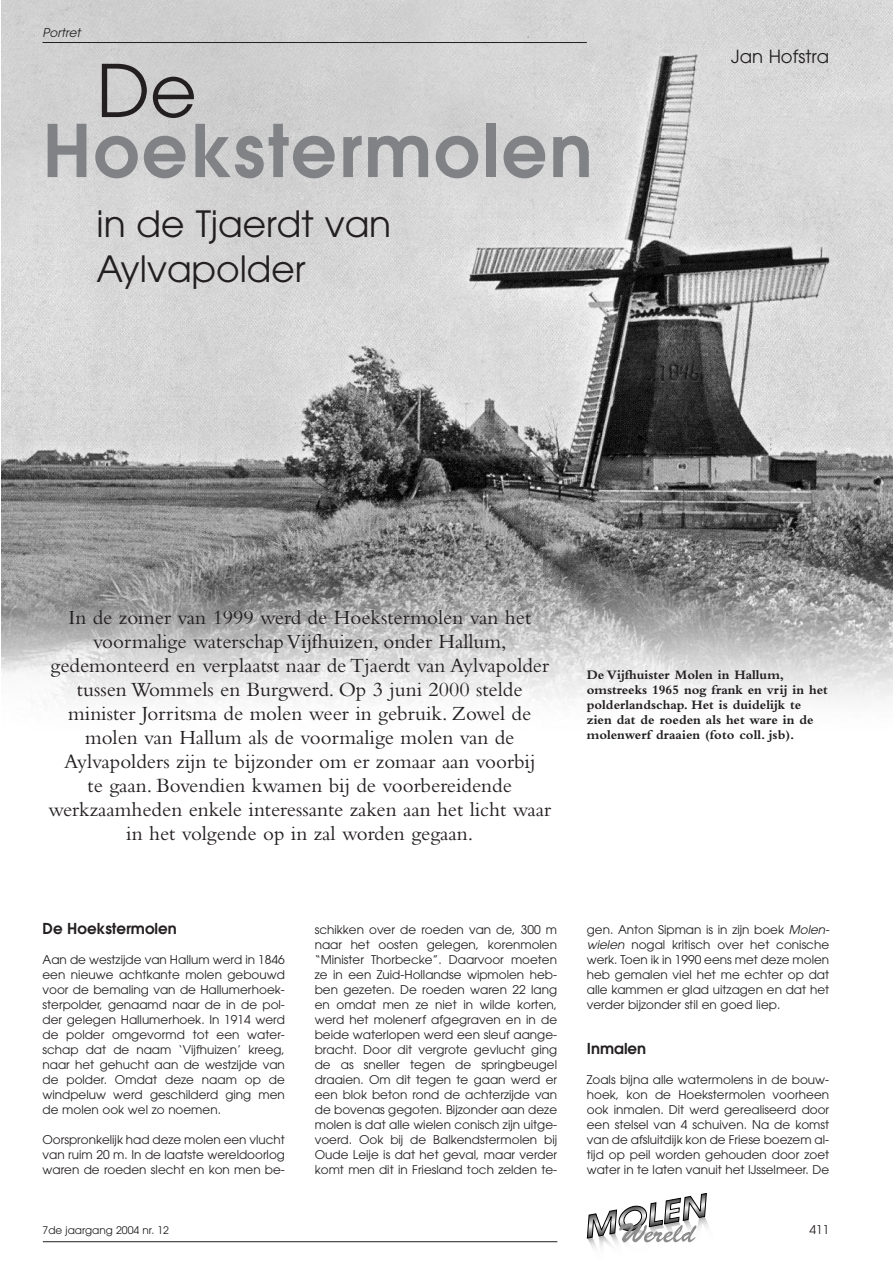
<style>
.page{position:relative;width:893px;height:1263px;background:#fff}
.page>*{position:absolute;margin:0;border:0;box-sizing:border-box;transform-origin:0 0}
.t1{font:600 72px "Avant Garde";letter-spacing:.03em;color:#808285}
.t2{font:72px "Avant Garde";color:#231f20}
.t3{font:36px/45px "Avant Garde";color:#231f20}
.t4{font:21px/24px "Bembo";color:#231f20;text-align:center}
.t5{font:18px "Avant Garde";color:#231f20}
.t6{font:600 15px "Avant Garde";color:#231f20}
.t7{font:700 13.5px/15px "Bembo";color:#231f20}
.t8{font:12px/15px "Avant Garde";color:#231f20;text-align:justify}
.t9{font:italic 12px "Avant Garde";color:#231f20}
.t10{font:10.5px "Avant Garde";color:#231f20}
.s1{font-style:italic}
</style>
<div class="page">
<img style="left:1px;top:0;width:892px;height:706px">
<hr style="left:43px;top:1241px;width:514px;height:1px;background:#231f20">
<svg style="left:587px;top:1193px;width:122px;height:55px"></svg>
<hr style="left:43px;top:42px;width:544px;height:1px;background:#231f20">
<p class="t9" style="left:43px;top:28px;width:40px">Portret</p>
<h1 class="t2" style="left:97px;top:64px;width:102px">De</h1>
<h1 class="t1" style="left:43px;top:124px;width:552px">Hoekstermolen</h1>
<h2 class="t3" style="left:97px;top:205px;width:296px">in de Tjaerdt van<br>Aylvapolder</h2>
<h3 class="t5" style="left:731px;top:50px;width:99px">Jan Hofstra</h3>
<p class="t4" style="left:48px;top:608px;width:504px">In de zomer van 1999 werd de Hoekstermolen van het voormalige waterschapVijfhuizen, onder Hallum, gedemonteerd en verplaatst naar de Tjaerdt van Aylvapolder tussen Wommels en Burgwerd. Op 3 juni 2000 stelde minister Jorritsma de molen weer in gebruik. Zowel de molen van Hallum als de voormalige molen van de Aylvapolders zijn te bijzonder om er zomaar aan voorbij<br>te gaan. Bovendien kwamen bij de voorbereidende werkzaamheden enkele interessante zaken aan het licht waar in het volgende op in zal worden gegaan.</p>
<p class="t7" style="left:587px;top:668px;width:243px">De Vijfhuister Molen in Hallum, omstreeks 1965 nog frank en vrij in het polderlandschap. Het is duidelijk te zien dat de roeden als het ware in de molenwerf draaien (foto coll. jsb).</p>
<p class="t6" style="left:43px;top:923px;width:136px">De Hoekstermolen</p>
<p class="t8" style="left:43px;top:953px;width:244px">Aan de westzijde van Hallum werd in 1846 een nieuwe achtkante molen gebouwd voor de bemaling van de Hallumerhoek&shy;sterpolder, genaamd naar de in de pol&shy;der gelegen Hallumerhoek. In 1914 werd de polder omgevormd tot een water&shy;schap dat de naam ‘Vijfhuizen’ kreeg, naar het gehucht aan de westzijde van de polder. Omdat deze naam op de windpeluw werd geschilderd ging men de molen ook wel zo noemen.</p>
<p class="t8" style="left:43px;top:1133px;width:244px">Oorspronkelijk had deze molen een vlucht van ruim 20 m. In de laatste wereldoorlog waren de roeden slecht en kon men be-</p>
<p class="t8" style="left:315px;top:923px;width:244px">schikken over de roeden van de, 300 m naar het oosten gelegen, korenmolen “Minister Thorbecke”. Daarvoor moeten ze in een Zuid-Hollandse wipmolen heb&shy;ben gezeten. De roeden waren 22 lang en omdat men ze niet in wilde korten, werd het molenerf afgegraven en in de beide waterlopen werd een sleuf aange&shy;bracht. Door dit vergrote gevlucht ging de as sneller tegen de springbeugel draaien. Om dit tegen te gaan werd er een blok beton rond de achterzijde van de bovenas gegoten. Bijzonder aan deze molen is dat alle wielen conisch zijn uitge&shy;voerd. Ook bij de Balkendstermolen bij Oude Leije is dat het geval, maar verder komt men dit in Friesland toch zelden te-</p>
<p class="t8" style="left:587px;top:923px;width:244px">gen. Anton Sipman is in zijn boek <span class="s1">Molen&shy;wielen</span> nogal kritisch over het conische werk. Toen ik in 1990 eens met deze molen heb gemalen viel het me echter op dat alle kammen er glad uitzagen en dat het verder bijzonder stil en goed liep.</p>
<p class="t6" style="left:587px;top:1043px;width:61px">Inmalen</p>
<p class="t8" style="left:587px;top:1073px;width:244px">Zoals bijna alle watermolens in de bouw&shy;hoek, kon de Hoekstermolen voorheen ook inmalen. Dit werd gerealiseerd door een stelsel van 4 schuiven. Na de komst van de afsluitdijk kon de Friese boezem al&shy;tijd op peil worden gehouden door zoet water in te laten vanuit het IJsselmeer. De</p>
<p class="t10" style="left:43px;top:1226px;width:128px">7de jaargang 2004 nr. 12</p>
<p class="t8" style="left:810px;top:1223px;width:21px">411</p>
</div>
